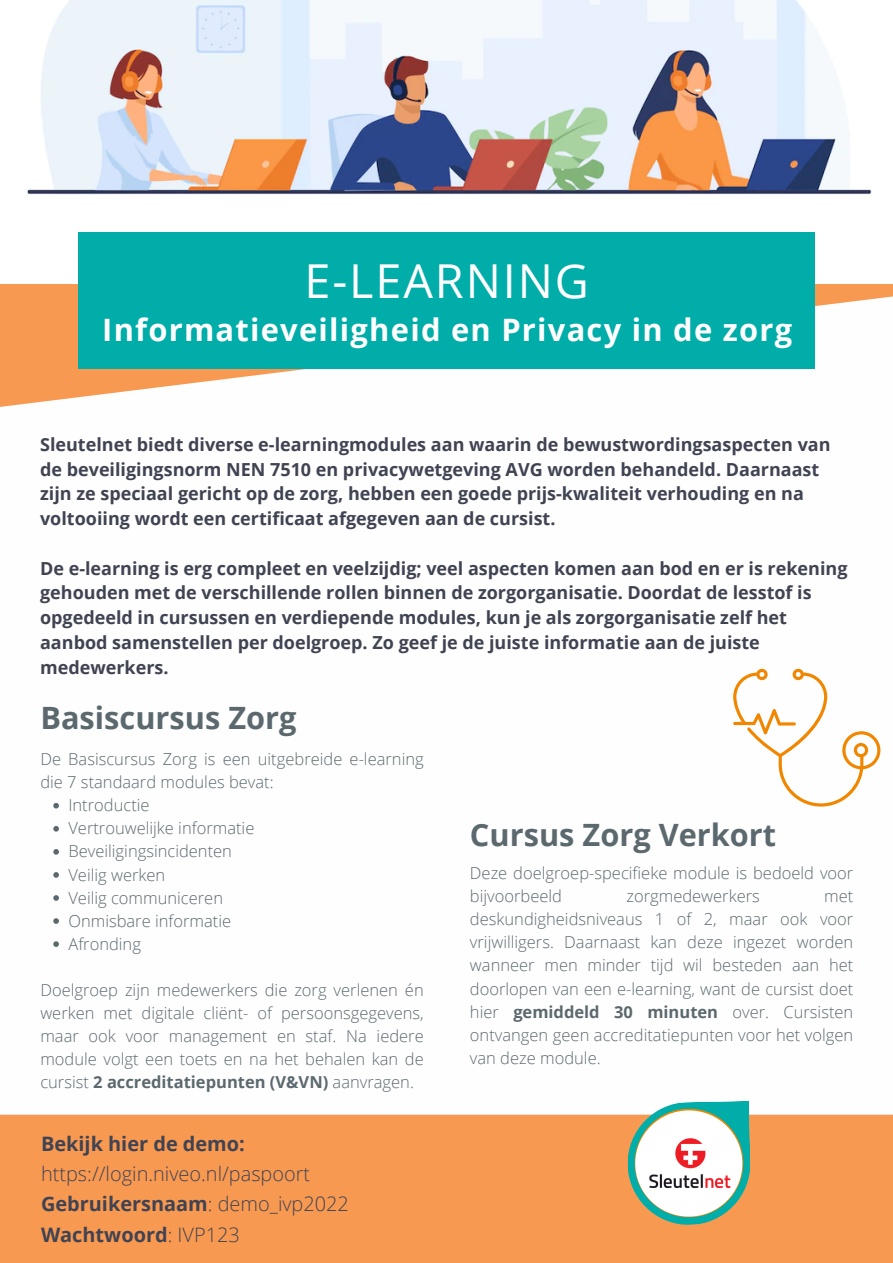
<style>
.page{position:relative;width:893px;height:1263px;background:#f89951}
.page>*{position:absolute;margin:0;border:0;box-sizing:border-box;transform-origin:0 0}
.t1{font:46.8px "Open Sans";letter-spacing:.04em;color:#fefefe}
.t2{font:700 30.9px "Open Sans";letter-spacing:.04em;color:#fefefe}
.t3{font:700 30.75px "Open Sans";color:#5b696f}
.t4{font:300 19.95px/30.4px "Open Sans";color:#404352}
.t5{font:700 18px/24.8px "Open Sans";color:#404352}
.t6{font:300 16.5px/23.1px "Open Sans";color:#5b696f}
.s1{font-weight:700}
</style>
<div class="page">
<img style="left:0;top:0;width:893px;height:284px">
<div style="left:0;top:296px;width:893px;height:819px;background:#fefefe"></div>
<div style="left:78px;top:232px;width:737px;height:137px;background:#00ada9"></div>
<svg style="left:627px;top:1101px;width:124px;height:124px"></svg>
<div style="left:635px;top:1110px;width:107px;height:106px;background:#fff;border-radius:50%"></div>
<img style="left:649px;top:1138px;width:82px;height:50px">
<svg style="left:733px;top:669px;width:147px;height:137px;background:#fcf1e3"></svg>
<svg style="left:53px;top:803px;width:6px;height:5px"></svg>
<svg style="left:53px;top:826px;width:6px;height:5px"></svg>
<svg style="left:53px;top:849px;width:6px;height:6px"></svg>
<svg style="left:53px;top:872px;width:6px;height:6px"></svg>
<svg style="left:53px;top:895px;width:6px;height:6px"></svg>
<svg style="left:53px;top:918px;width:6px;height:6px"></svg>
<svg style="left:53px;top:941px;width:6px;height:6px"></svg>
<h2 class="t1" style="left:304px;top:248px;width:286px">E-LEARNING</h2>
<h3 class="t2" style="left:102px;top:308px;width:691px">Informatieveiligheid en Privacy in de zorg</h3>
<p class="t5" style="left:40px;top:431px;width:792px">Sleutelnet biedt diverse e-learningmodules aan waarin de bewustwordingsaspecten van de beveiligingsnorm NEN 7510 en privacywetgeving AVG worden behandeld. Daarnaast zijn ze speciaal gericht op de zorg, hebben een goede prijs-kwaliteit verhouding en na voltooiing wordt een certificaat afgegeven aan de cursist.</p>
<h4 class="t5" style="left:40px;top:555px;width:809px">De e-learning is erg compleet en veelzijdig; veel aspecten komen aan bod en er is rekening gehouden met de verschillende rollen binnen de zorgorganisatie. Doordat de lesstof is opgedeeld in cursussen en verdiepende modules, kun je als zorgorganisatie zelf het aanbod samenstellen per doelgroep. Zo geef je de juiste informatie aan de juiste medewerkers.</h4>
<p class="t3" style="left:40px;top:696px;width:258px">Basiscursus Zorg</p>
<h2 class="t6" style="left:40px;top:747px;width:385px">De Basiscursus Zorg is een uitgebreide e-learning die 7 standaard modules bevat:</h2>
<h2 class="t6" style="left:68px;top:793px;width:83px">Introductie</h2>
<p class="t6" style="left:68px;top:816px;width:187px">Vertrouwelijke informatie</p>
<p class="t6" style="left:68px;top:839px;width:165px">Beveiligingsincidenten</p>
<p class="t6" style="left:68px;top:862px;width:98px">Veilig werken</p>
<p class="t6" style="left:68px;top:886px;width:156px">Veilig communiceren</p>
<p class="t6" style="left:68px;top:909px;width:164px">Onmisbare informatie</p>
<p class="t6" style="left:68px;top:932px;width:74px">Afronding</p>
<p class="t6" style="left:40px;top:978px;width:385px;text-align:justify">Doelgroep zijn medewerkers die zorg verlenen én werken met digitale cliënt- of persoonsgegevens, maar ook voor management en staf. Na iedere module volgt een toets en na het behalen kan de cursist <span class="s1">2 accreditatiepunten (V&amp;VN)</span> aanvragen.</p>
<h3 class="t4" style="left:41px;top:1128px;width:309px"><span class="s1">Bekijk hier de demo: </span>https://login.niveo.nl/paspoort<br><span class="s1">Gebruikersnaam</span>: demo_ivp2022<br><span class="s1">Wachtwoord</span>: IVP123</h3>
<p class="t3" style="left:470px;top:813px;width:308px">Cursus Zorg Verkort</p>
<p class="t6" style="left:470px;top:861px;width:385px">Deze doelgroep-specifieke module is bedoeld voor bijvoorbeeld</p>
<p class="t6" style="left:626px;top:884px;width:135px">zorgmedewerkers</p>
<p class="t6" style="left:470px;top:884px;width:385px;text-align:justify;text-indent:354px">met deskundigheidsniveaus 1 of 2, maar ook voor vrijwilligers. Daarnaast kan deze ingezet worden wanneer men minder tijd wil besteden aan het doorlopen van een e-learning, want de cursist doet hier <span class="s1">gemiddeld 30 minuten</span> over. Cursisten ontvangen geen accreditatiepunten voor het volgen van deze module.</p>
</div>
